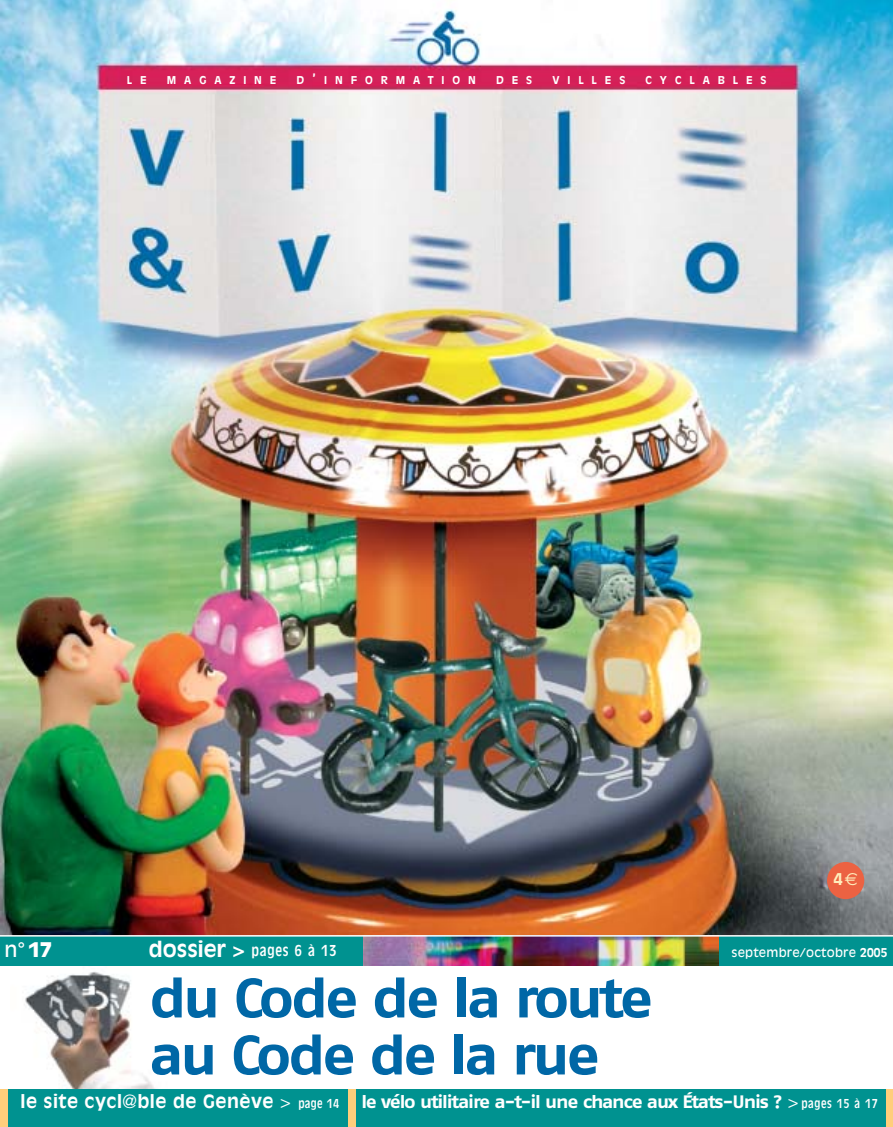
<style>
.page{position:relative;width:893px;height:1127px;background:#fff}
.page>*{position:absolute;margin:0;border:0;box-sizing:border-box;transform-origin:0 0}
.t1{font:700 55.5px/57px "Fago Ex";letter-spacing:-.065em;color:#0067a6}
.t2{font:19.65px "Antique Olive";color:#fff}
.t3{font:700 18px "Fago Ex";letter-spacing:-.065em;color:#fff}
.t4{font:16.5px "Antique Oli T Reg Con";letter-spacing:.045em;color:#fff}
.t5{font:700 16.05px "Antique Olive";color:#ffeebc}
.t6{font:12px "Antique Olive";letter-spacing:.015em;color:#fff}
.t7{font:700 10.65px "Antique Olive";letter-spacing:.74em;color:#fff}
.s1{font-size:14.25px}
.s2{font-weight:900}
.s3{font-family:"Antique Olive";font-weight:700;font-size:21px}
.s4{font-family:"Euro Sans";font-weight:400;font-size:17.55px}
.s5{font-weight:700}
.s6{font-family:"Antique Olive"}
.s7{font-family:"Antique Olive";font-weight:300}
.s8{font-family:"Antique Oli T Reg Con";font-weight:400;font-size:13.5px}
</style>
<div class="page">
<img style="left:11px;top:965px;width:161px;height:124px">
<img style="left:0;top:0;width:892px;height:935px">
<div style="left:0;top:935px;width:892px;height:30px;background:#009290"></div>
<div style="left:827px;top:862px;width:37px;height:37px;background:#ec6242;border-radius:50%"></div>
<img style="left:363px;top:936px;width:356px;height:29px">
<hr style="left:0;top:935px;width:892px;height:1px;background:#fff">
<div style="left:0;top:1089px;width:892px;height:37px;background:#009290"></div>
<div style="left:348px;top:1089px;width:8px;height:37px;background:#ffce7b"></div>
<div style="left:0;top:1089px;width:8px;height:37px;background:#ffce7b"></div>
<div style="left:885px;top:1089px;width:7px;height:37px;background:#ffce7b"></div>
<p class="t7" style="left:127px;top:76px;width:21px">L E</p>
<p class="t7" style="left:167px;top:76px;width:111px">MAGAZINE</p>
<p class="t7" style="left:296px;top:76px;width:181px">D<span class="s1">’</span>INFORMATION</p>
<p class="t7" style="left:496px;top:76px;width:38px">DES</p>
<p class="t7" style="left:552px;top:76px;width:74px">VILLES</p>
<p class="t7" style="left:645px;top:76px;width:122px">CYCLABLES</p>
<p class="t2" style="left:4px;top:942px;width:49px">n°<span class="s2">17</span></p>
<p class="t4" style="left:149px;top:944px;width:189px"><span class="s3">dossier &gt;</span> pages 6 à 13</p>
<h1 class="t1" style="left:149px;top:977px;width:506px">du Code de la route au Code de la rue</h1>
<p class="t5" style="left:833px;top:872px;width:26px">4<span class="s4">€</span></p>
<p class="t6" style="left:731px;top:947px;width:157px">septembre/octobre <span class="s5">2005</span></p>
<p class="t3" style="left:21px;top:1096px;width:859px"><span class="s6">le site cycl</span><span class="s7">@</span><span class="s6">ble de Genève</span> <span class="s7">&gt;</span> <span class="s8">page 14</span> le vélo utilitaire a-t-il une chance aux États-Unis ? <span class="s7">&gt;</span> <span class="s8">pages 15 à 17</span></p>
</div>
